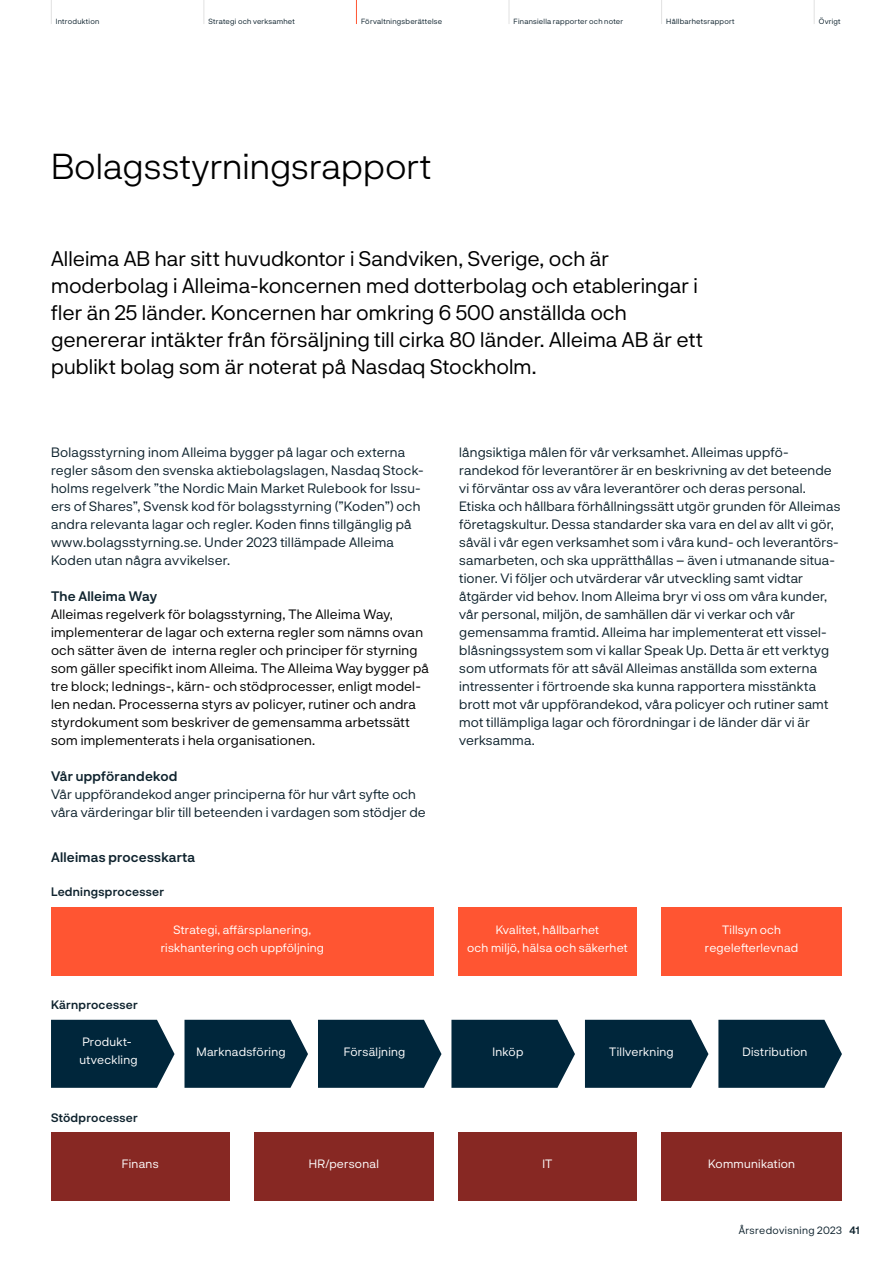
<style>
.page{position:relative;width:893px;height:1263px;background:#fff}
.page>*{position:absolute;margin:0;border:0;box-sizing:border-box;transform-origin:0 0}
.Underrubrik{font:300 36px "Alleima Neurial";color:#000}
.Ingress{font:21px/27px "Alleima Neurial";letter-spacing:.005em;color:#000}
.Brödtext{font:13.5px/18px "Alleima Neurial";letter-spacing:.01em;color:#0f232e}
.Brödtext-2{font:13.5px/18px "Alleima Neurial";letter-spacing:.015em;color:#000}
.Mellis_1{font:700 13.5px "Alleima Neurial";letter-spacing:.02em;color:#0f232e}
.Brödtext-3{font:700 13.5px "Alleima Neurial";letter-spacing:.02em;color:#0f232e}
.Faktatext{font:12px/18px "Alleima Neurial";letter-spacing:.02em;color:#fff}
.t1{font:700 12px "Alleima Neurial";letter-spacing:.02em;color:#0f232e}
.t2{font:10.5px "Alleima Neurial";letter-spacing:.035em;color:#0f232e}
.t3{font:7.5px "Alleima Neurial";letter-spacing:.03em;color:#0f232e}
.s1{font-weight:700}
</style>
<div class="page">
<div style="left:51px;top:1132px;width:179px;height:68px;background:#872823"></div>
<div style="left:254px;top:1132px;width:180px;height:68px;background:#872823"></div>
<div style="left:458px;top:1132px;width:179px;height:68px;background:#872823"></div>
<div style="left:661px;top:1132px;width:181px;height:68px;background:#872823"></div>
<div style="left:51px;top:907px;width:383px;height:68px;background:#ff5532"></div>
<div style="left:458px;top:907px;width:179px;height:68px;background:#ff5532"></div>
<div style="left:661px;top:907px;width:181px;height:68px;background:#ff5532"></div>
<svg style="left:51px;top:1020px;width:124px;height:68px;background:#123549"></svg>
<svg style="left:318px;top:1020px;width:123px;height:68px;background:#113548"></svg>
<svg style="left:585px;top:1020px;width:123px;height:68px;background:#113548"></svg>
<svg style="left:184px;top:1020px;width:124px;height:68px;background:#13364a"></svg>
<svg style="left:451px;top:1020px;width:124px;height:68px;background:#13364a"></svg>
<svg style="left:718px;top:1020px;width:124px;height:68px;background:#133649"></svg>
<svg style="left:51px;top:0;width:1px;height:24px"></svg>
<svg style="left:203px;top:0;width:1px;height:24px"></svg>
<svg style="left:356px;top:0;width:1px;height:24px"></svg>
<svg style="left:509px;top:0;width:1px;height:24px"></svg>
<svg style="left:661px;top:0;width:1px;height:24px"></svg>
<svg style="left:814px;top:0;width:1px;height:24px"></svg>
<p class="t3" style="left:56px;top:16px;width:45px">Introduktion</p>
<p class="t3" style="left:208px;top:16px;width:88px">Strategi och verksamhet</p>
<p class="t3" style="left:361px;top:16px;width:83px">Förvaltningsberättelse</p>
<p class="t3" style="left:514px;top:16px;width:111px">Finansiella rapporter och noter</p>
<p class="t3" style="left:666px;top:16px;width:70px">Hållbarhetsrapport</p>
<p class="t3" style="left:819px;top:16px;width:23px">Övrigt</p>
<p class="Underrubrik" style="left:51px;top:141px;width:382px">Bolagsstyrningsrapport</p>
<p class="Ingress" style="left:51px;top:244px;width:653px">Alleima AB har sitt huvudkontor i Sandviken, Sverige, och är moderbolag i Alleima-koncernen med dotterbolag och etableringar i fler än 25 länder. Koncernen har omkring 6 500 anställda och genererar intäkter från försäljning till cirka 80 länder. Alleima AB är ett publikt bolag som är noterat på Nasdaq Stockholm.</p>
<p class="Brödtext" style="left:51px;top:443px;width:374px">Bolagsstyrning inom Alleima bygger på lagar och externa regler såsom den svenska aktiebolagslagen, Nasdaq Stock&shy;holms regelverk ”the Nordic Main Market Rulebook for Issu&shy;ers of Shares”, Svensk kod för bolagsstyrning (”Koden”) och andra relevanta lagar och regler. Koden finns tillgänglig på www.bolagsstyrning.se. Under 2023 tillämpade Alleima Koden utan några avvikelser.</p>
<p class="Brödtext-3" style="left:51px;top:587px;width:108px">The Alleima Way</p>
<p class="Brödtext-2" style="left:51px;top:605px;width:379px">Alleimas regelverk för bolagsstyrning, The Alleima Way, implementerar de lagar och externa regler som nämns ovan och sätter även de interna regler och principer för styrning som gäller specifikt inom Alleima. The Alleima Way bygger på tre block; lednings-, kärn- och stödprocesser, enligt model&shy;len nedan. Processerna styrs av policyer, rutiner och andra styrdokument som beskriver de gemensamma arbetssätt som implementerats i hela organisationen.</p>
<p class="Mellis_1" style="left:51px;top:767px;width:128px">Vår uppförandekod</p>
<p class="Brödtext" style="left:51px;top:785px;width:376px">Vår uppförandekod anger principerna för hur vårt syfte och våra värderingar blir till beteenden i vardagen som stödjer de</p>
<p class="Mellis_1" style="left:51px;top:848px;width:146px">Alleimas processkarta</p>
<p class="t1" style="left:51px;top:883px;width:115px">Ledningsprocesser</p>
<p class="Faktatext" style="left:173px;top:920px;width:139px">Strategi, affärsplanering,</p>
<p class="Faktatext" style="left:161px;top:938px;width:165px">riskhantering och uppföljning</p>
<p class="Brödtext" style="left:459px;top:443px;width:383px">långsiktiga målen för vår verksamhet. Alleimas uppfö&shy;randekod för leverantörer är en beskrivning av det beteende vi förväntar oss av våra leverantörer och deras personal.<br>Etiska och hållbara förhållningssätt utgör grunden för Alleimas företagskultur. Dessa standarder ska vara en del av allt vi gör, såväl i vår egen verksamhet som i våra kund- och leverantörs&shy;samarbeten, och ska upprätthållas – även i utmanande situa&shy;tioner. Vi följer och utvärderar vår utveckling samt vidtar åtgärder vid behov. Inom Alleima bryr vi oss om våra kunder, vår personal, miljön, de samhällen där vi verkar och vår gemensamma framtid. Alleima har implementerat ett vissel&shy;blåsningssystem som vi kallar Speak Up. Detta är ett verktyg som utformats för att såväl Alleimas anställda som externa intressenter i förtroende ska kunna rapportera misstänkta brott mot vår uppförandekod, våra policyer och rutiner samt mot tillämpliga lagar och förordningar i de länder där vi är verksamma.</p>
<p class="Faktatext" style="left:496px;top:920px;width:105px">Kvalitet, hållbarhet</p>
<p class="Faktatext" style="left:467px;top:938px;width:162px">och miljö, hälsa och säkerhet</p>
<p class="Faktatext" style="left:722px;top:920px;width:61px">Tillsyn och</p>
<p class="Faktatext" style="left:705px;top:938px;width:95px">regelefterlevnad</p>
<p class="t1" style="left:51px;top:996px;width:88px">Kärnprocesser</p>
<p class="Faktatext" style="left:80px;top:1032px;width:59px">Produkt&shy;utveckling</p>
<p class="Faktatext" style="left:196px;top:1042px;width:91px">Marknadsföring</p>
<p class="Faktatext" style="left:344px;top:1042px;width:63px">Försäljning</p>
<p class="Faktatext" style="left:492px;top:1042px;width:32px">Inköp</p>
<p class="Faktatext" style="left:609px;top:1042px;width:66px">Tillverkning</p>
<p class="Faktatext" style="left:742px;top:1042px;width:66px">Distribution</p>
<p class="t1" style="left:51px;top:1109px;width:88px">Stödprocesser</p>
<p class="Faktatext" style="left:122px;top:1154px;width:38px">Finans</p>
<p class="Faktatext" style="left:309px;top:1154px;width:72px">HR/personal</p>
<p class="Faktatext" style="left:542px;top:1154px;width:12px">IT</p>
<p class="Faktatext" style="left:708px;top:1154px;width:88px">Kommunikation</p>
<p class="t2" style="left:739px;top:1223px;width:122px">Årsredovisning 2023 <span class="s1">41</span></p>
</div>
